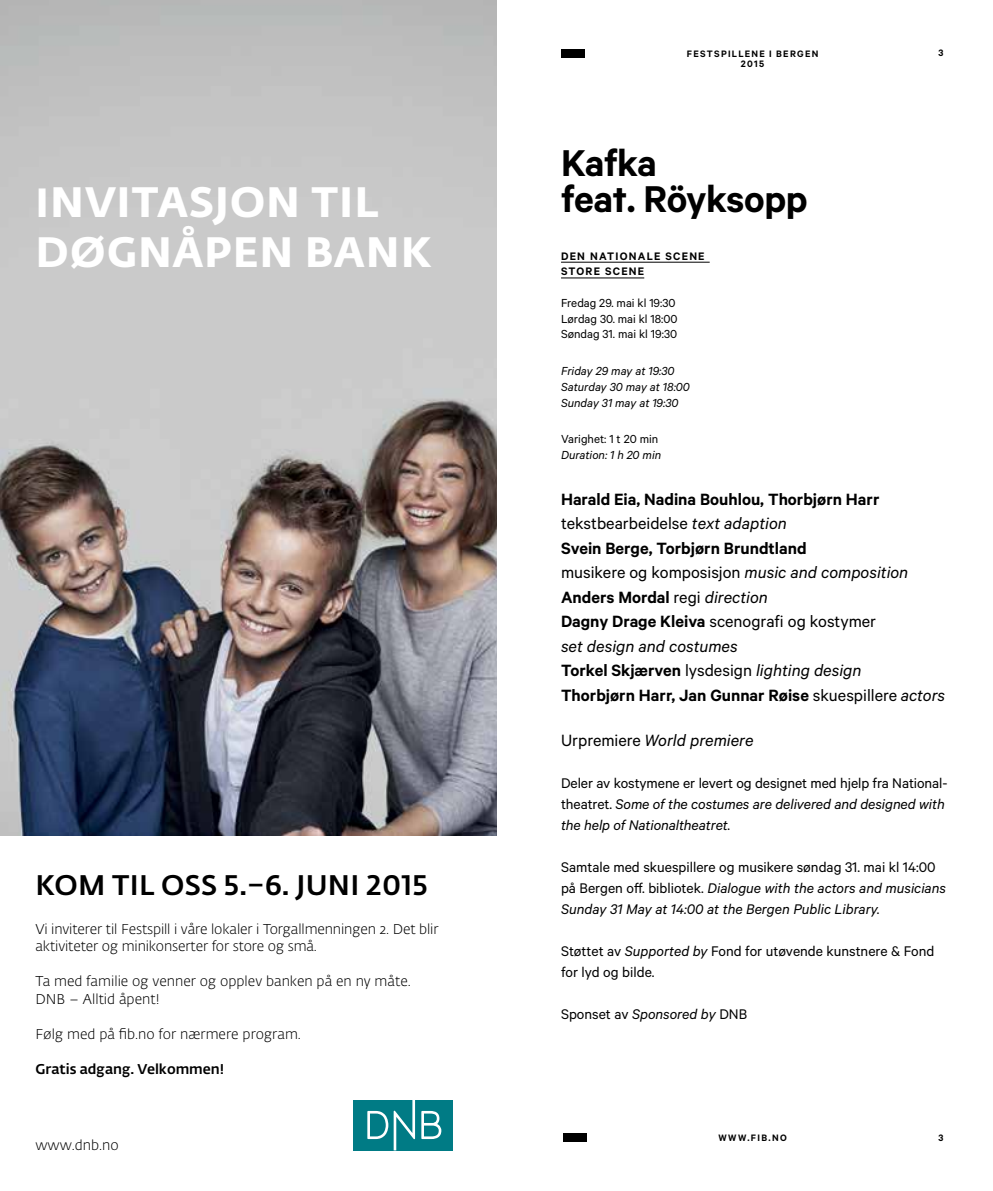
<style>
.page{position:relative;width:993px;height:1191px;background:#fff}
.page>*{position:absolute;margin:0;border:0;box-sizing:border-box;transform-origin:0 0}
.t1{font:700 42px/50.4px "Fedra Sans Alt Pro";letter-spacing:.025em;color:#fff}
.t2{font:600 42px/36.8px "Calibre";letter-spacing:-.01em;color:#000}
.t3{font:500 28px "Fedra Sans Alt Pro";letter-spacing:.01em;color:#000}
.t4{font:600 18.38px/24.5px "Calibre";color:#000}
.t5{font:italic 18.38px "Calibre";color:#000}
.t6{font:italic 15.75px/21px "Calibre";letter-spacing:-.005em;color:#000}
.t7{font:15.75px/21px "Calibre";color:#000}
.t8{font:300 14px/17.5px "Fedra Sans Alt Pro";letter-spacing:-.01em;color:#000}
.t9{font:500 14px "Fedra Sans Alt Pro";color:#000}
.t10{font:13.12px/15.8px "Calibre";color:#000}
.t11{font:italic 13.12px/15.8px "Calibre";color:#000}
.t12{font:600 12.25px/15.8px "Calibre";letter-spacing:.1em;color:#000}
.t13{font:600 10.5px/10.5px "Calibre";letter-spacing:.125em;color:#000;text-align:center}
.s1{font-size:40.25px}
.s2{font-family:"Metric"}
.s3{font-weight:400}
.s4{font-weight:400;font-style:italic}
.s5{font-style:normal}
.s6{font-style:italic}
</style>
<div class="page">
<div style="left:563px;top:1133px;width:23px;height:8px;background:#000"></div>
<div style="left:561px;top:50px;width:23px;height:8px;background:#000"></div>
<hr style="left:561px;top:262px;width:148px;height:1px;background:#000">
<hr style="left:561px;top:277px;width:83px;height:1px;background:#000">
<img style="left:0;top:0;width:496px;height:835px">
<div style="left:353px;top:1099px;width:100px;height:51px;background:#007b85"></div>
<svg style="left:421px;top:1111px;width:20px;height:28px"></svg>
<svg style="left:367px;top:1099px;width:48px;height:51px"></svg>
<h1 class="t1" style="left:36px;top:173px;width:397px"><span class="s1">I</span>NVITASJON TIL<br>DØGNÅPEN BANK</h1>
<h2 class="t3" style="left:36px;top:864px;width:393px">KOM TIL OSS 5.–6. JUNI 2015</h2>
<p class="t8" style="left:35px;top:920px;width:404px">Vi inviterer til Festspill i våre lokaler i Torgallmenningen 2. Det blir aktiviteter og minikonserter for store og små.</p>
<p class="t8" style="left:35px;top:972px;width:377px">Ta med familie og venner og opplev banken på en ny måte.<br>DNB – Alltid åpent!</p>
<p class="t8" style="left:35px;top:1025px;width:267px">Følg med på fib.no for nærmere program.</p>
<p class="t9" style="left:35px;top:1058px;width:190px">Gratis adgang. Velkommen!</p>
<p class="t8" style="left:35px;top:1136px;width:85px">www.dnb.no</p>
<p class="t13" style="left:686px;top:48px;width:133px">FESTSPILLENE I BERGEN<br>2015</p>
<p class="t13" style="left:938px;top:48px;width:6px">3</p>
<h1 class="t2" style="left:561px;top:143px;width:248px">Kafka<br>fea<span class="s2">t</span>. Röyksopp</h1>
<p class="t12" style="left:561px;top:247px;width:145px">DEN NATIONALE SCENE<br>STORE SCENE</p>
<p class="t10" style="left:561px;top:294px;width:118px">Fredag 29. mai kl 19:30<br>Lørdag 30. mai kl 18:00<br>Søndag 31. mai kl 19:30</p>
<p class="t11" style="left:561px;top:363px;width:130px">Friday 29 may at 19:30<br>Saturday 30 may at 18:00<br>Sunday 31 may at 19:30</p>
<p class="t10" style="left:561px;top:431px;width:99px">Varighet: 1 t 20 min</p>
<p class="t11" style="left:561px;top:447px;width:102px">Duration: 1 h 20 min</p>
<p class="t4" style="left:561px;top:486px;width:385px">Harald Eia, Nadina Bouhlou, Thorbjørn Harr <span class="s3">tekstbearbeidelse</span> <span class="s4">text adaption<br></span>Svein Berge, Torbjørn Brundtland<br><span class="s3">musikere og komposisjon</span> <span class="s4">music and composition </span>Anders Mordal <span class="s3">regi</span> <span class="s4">direction<br></span>Dagny Drage Kleiva <span class="s3">scenografi og kostymer<br></span><span class="s4">set design and costumes<br></span>Torkel Skjærven <span class="s3">lysdesign</span> <span class="s4">lighting design<br></span>Thorbjørn Harr, Jan Gunnar Røise <span class="s3">skuespillere</span> <span class="s4">actors</span></p>
<p class="t5" style="left:561px;top:730px;width:194px"><span class="s5">Urpremiere</span> World premiere</p>
<p class="t6" style="left:561px;top:772px;width:388px"><span class="s5">Deler av kostymene er levert og designet med hjelp fra National&shy;theatret.</span> Some of the costumes are delivered and designed with the help of Nationaltheatret.</p>
<p class="t6" style="left:561px;top:856px;width:386px"><span class="s5">Samtale med skuespillere og musikere søndag 31. mai kl 14:00 på Bergen off. bibliotek.</span> Dialogue with the actors and musicians<br>Sunday 31 May at 14:00 at the Bergen Public Library.</p>
<p class="t7" style="left:561px;top:940px;width:375px">Støttet av <span class="s6">Supported by</span> Fond for utøvende kunstnere &amp; Fond for lyd og bilde.</p>
<p class="t7" style="left:561px;top:1003px;width:188px">Sponset av <span class="s6">Sponsored by</span> DNB</p>
<p class="t13" style="left:718px;top:1132px;width:70px">WWW.FIB.NO</p>
<p class="t13" style="left:938px;top:1132px;width:6px">3</p>
</div>
